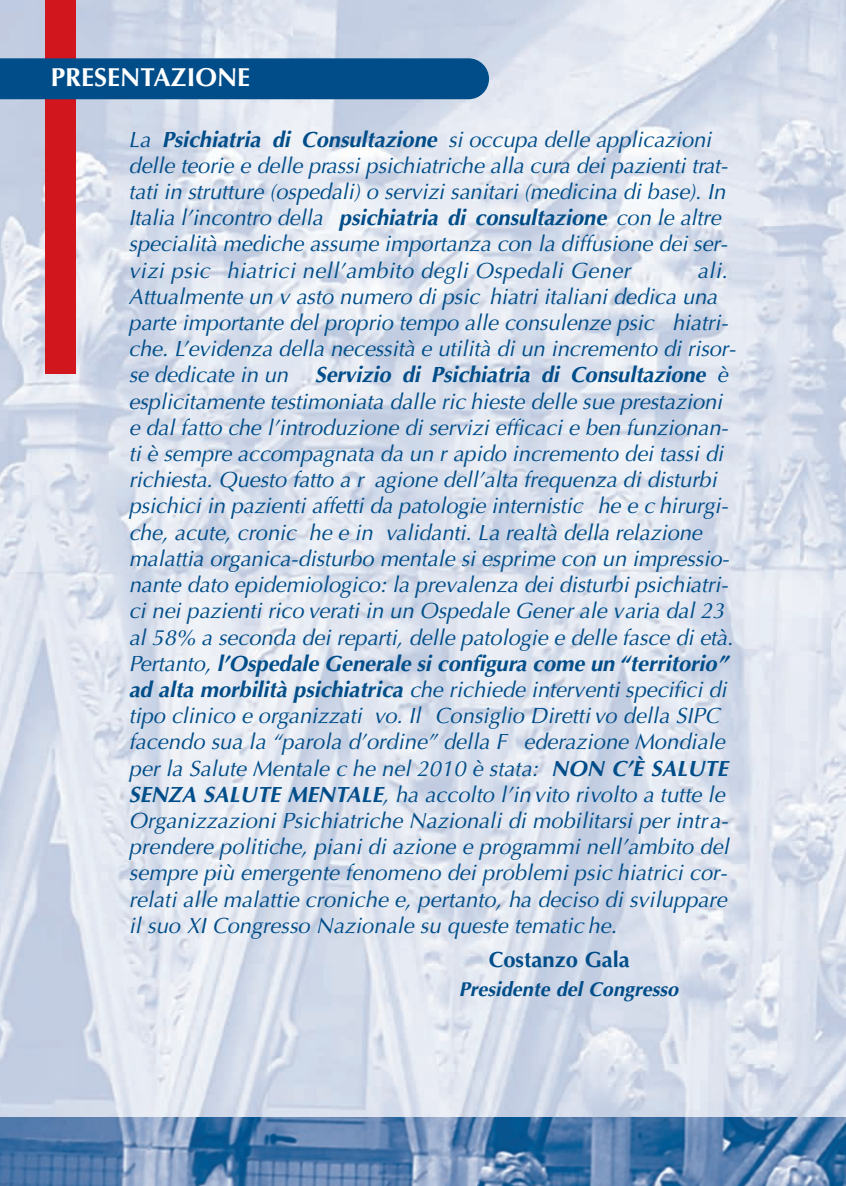
<style>
.page{position:relative;width:846px;height:1186px;background:#fff}
.page>*{position:absolute;margin:0;border:0;box-sizing:border-box;transform-origin:0 0}
.t1{font:700 26px "Optima";color:#fff}
.t2{font:italic 22px/26.2px "Optima";letter-spacing:-.005em;color:#004d89}
.t3{font:700 22px "Optima";color:#004d89}
.t4{font:italic 700 20px "Optima";color:#004d89}
.s1{font-weight:700}
</style>
<div class="page">
<img style="left:0;top:0;width:846px;height:1117px">
<img style="left:0;top:1117px;width:846px;height:69px">
<div style="left:46px;top:0;width:30px;height:374px;background:#d1161e"></div>
<div style="left:0;top:58px;width:489px;height:41px;background:#004d89"></div>
<p class="t1" style="left:51px;top:66px;width:201px">PRESENTAZIONE</p>
<p class="t2" style="left:129px;top:126px;width:605px">La <span class="s1">Psichiatria di Consultazione</span> sioccupa delle applicazioni delle teorie e delle prassipsichiatriche alla cura deipazientitrat&shy;tatiin strutture (ospedali)o servizisanitari(medicina dibase).In Italia l’incontro della <span class="s1">psichiatria di consultazione</span> con le altre specialità mediche assume importanza con la diffusione deiser&shy;vizi psic hiatrici nell’ambito degli Ospedali Gener</p>
<p class="t2" style="left:129px;top:257px;width:613px;text-indent:568px">ali.<br>Attualmente un v asto numero dipsic hiatriitalianidedica una parte importante delproprio tempo alle consulenze psic hiatri&shy;che.L’evidenza della necessità e utilità diun incremento dirisor&shy;se dedicate in un <span class="s1">Servizio di Psichiatria di Consultazione</span> è esplicitamente testimoniata dalle ric hieste delle sue prestazioni e dalfatto che l’introduzione diserviziefficacie ben funzionan&shy;tiè sempre accompagnata da un r apido incremento deitassidi richiesta.Questo fatto a r agione dell’alta frequenza didisturbi psichiciin pazientiaffettida patologie internistic he e c hirurgi&shy;che,acute,cronic he e in validanti.La realtà della relazione malattia organica-disturbo mentale siesprime con un impressio&shy;nante dato epidemiologico:la prevalenza deidisturbipsichiatri&shy;cineipazientirico veratiin un Ospedale Gener ale varia dal23 al58% a seconda deireparti,delle patologie e delle fasce dietà.<br>Pertanto,<span class="s1">l’Ospedale Generale si configura come un “territorio” ad alta morbilità psichiatrica</span> che richiede interventispecificidi tipo clinico e organizzati vo.Il Consiglio Diretti vo della SIPC facendo sua la “parola d’ordine” della F ederazione Mondiale perla Salute Mentale c he nel2010 è stata: <span class="s1">NON C’È SALUTE SENZA SALUTE MENTALE</span>,ha accolto l’invito rivolto a tutte le OrganizzazioniPsichiatriche Nazionalidimobilitarsiperintra&shy;prendere politiche,pianidiazione e programminell’ambito del sempre più emergente fenomeno deiproblemipsic hiatricicor&shy;relatialle malattie croniche e,pertanto,ha deciso disviluppare ilsuo XICongresso Nazionale su queste tematic he.</p>
<p class="t3" style="left:489px;top:950px;width:143px">Costanzo Gala</p>
<p class="t4" style="left:459px;top:980px;width:225px">Presidente del Congresso</p>
</div>
